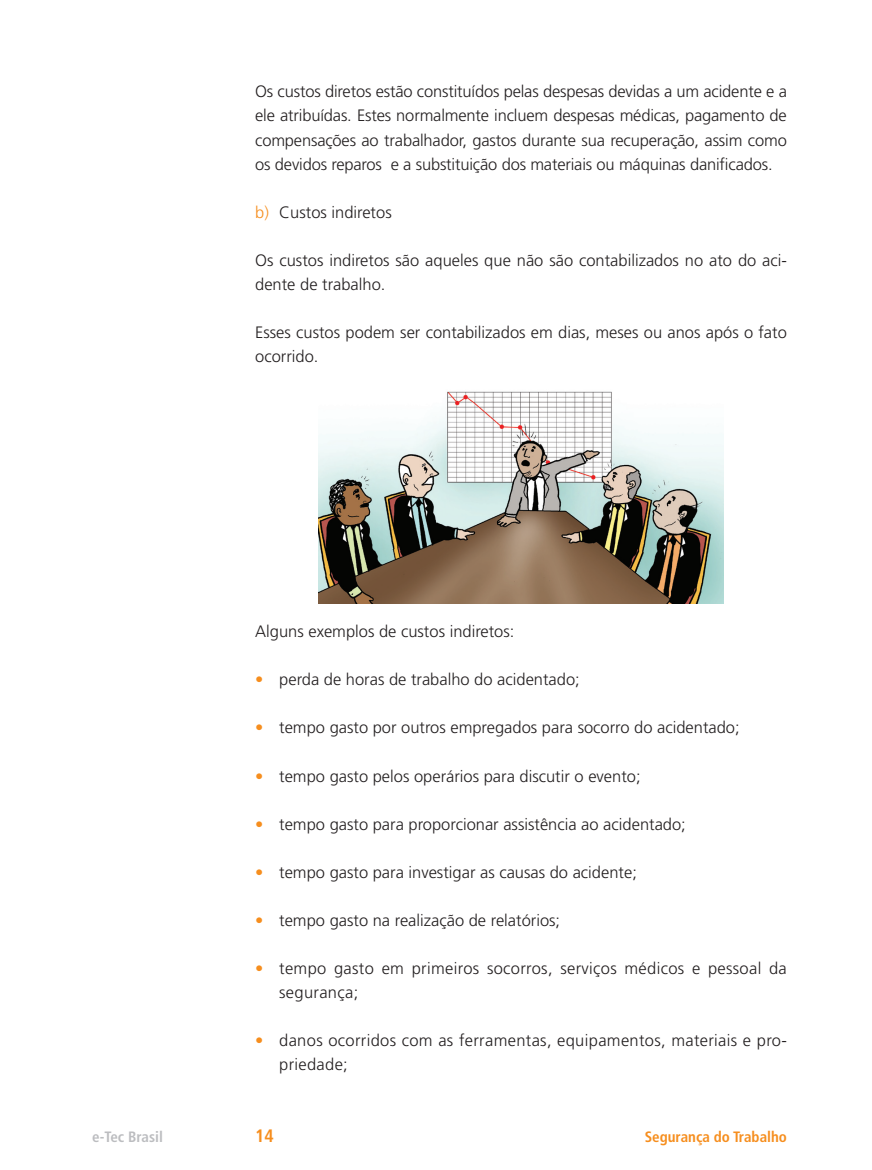
<style>
.page{position:relative;width:872px;height:1170px;background:#fff}
.page>*{position:absolute;margin:0;border:0;box-sizing:border-box;transform-origin:0 0}
.t1{font:700 condensed 18px "Frutiger LT Std";color:#f68e1e}
.t2{font:300 16.5px/24px "Frutiger LT Std";color:#231f20}
.t3{font:300 16.5px/24px "Frutiger LT Std";letter-spacing:.02em;color:#231f20}
.t4{font:700 condensed 15px "Frutiger LT Std";color:#f68e1e}
.t5{font:700 condensed 15px "Frutiger LT Std";color:#bcbdc0}
.s1{color:#f68e1e}
.s2{font-weight:900;color:#f68e1e}
</style>
<div class="page">
<img style="left:319px;top:391px;width:404px;height:212px">
<p class="t2" style="left:255px;top:80px;width:533px;text-align:justify">Os custos diretos estão constituídos pelas despesas devidas a um acidente e a ele atribuídas. Estes normalmente incluem despesas médicas, pagamento de compensações ao trabalhador, gastos durante sua recuperação, assim como os devidos reparos e a substituição dos materiais ou máquinas danificados.</p>
<p class="t2" style="left:255px;top:200px;width:138px"><span class="s1">b)</span> Custos indiretos</p>
<p class="t2" style="left:255px;top:248px;width:533px">Os custos indiretos são aqueles que não são contabilizados no ato do aci&shy;dente de trabalho.</p>
<p class="t2" style="left:255px;top:320px;width:533px">Esses custos podem ser contabilizados em dias, meses ou anos após o fato ocorrido.</p>
<p class="t2" style="left:255px;top:620px;width:261px">Alguns exemplos de custos indiretos:</p>
<p class="t2" style="left:255px;top:668px;width:326px"><span class="s2">•</span> perda de horas de trabalho do acidentado;</p>
<p class="t2" style="left:255px;top:716px;width:486px"><span class="s2">•</span> tempo gasto por outros empregados para socorro do acidentado;</p>
<p class="t2" style="left:255px;top:764px;width:387px"><span class="s2">•</span> tempo gasto pelos operários para discutir o evento;</p>
<p class="t2" style="left:255px;top:812px;width:432px"><span class="s2">•</span> tempo gasto para proporcionar assistência ao acidentado;</p>
<p class="t2" style="left:255px;top:860px;width:383px"><span class="s2">•</span> tempo gasto para investigar as causas do acidente;</p>
<p class="t2" style="left:255px;top:908px;width:306px"><span class="s2">•</span> tempo gasto na realização de relatórios;</p>
<p class="t3" style="left:279px;top:956px;width:509px;text-indent:-24px"><span class="s2">•</span> tempo gasto em primeiros socorros, serviços médicos e pessoal da segurança;</p>
<p class="t3" style="left:279px;top:1028px;width:509px;text-indent:-24px"><span class="s2">•</span> danos ocorridos com as ferramentas, equipamentos, materiais e pro&shy;priedade;</p>
<p class="t5" style="left:92px;top:1127px;width:72px">e-Tec Brasil</p>
<p class="t1" style="left:255px;top:1124px;width:20px">14</p>
<p class="t4" style="left:645px;top:1127px;width:144px">Segurança do Trabalho</p>
</div>
